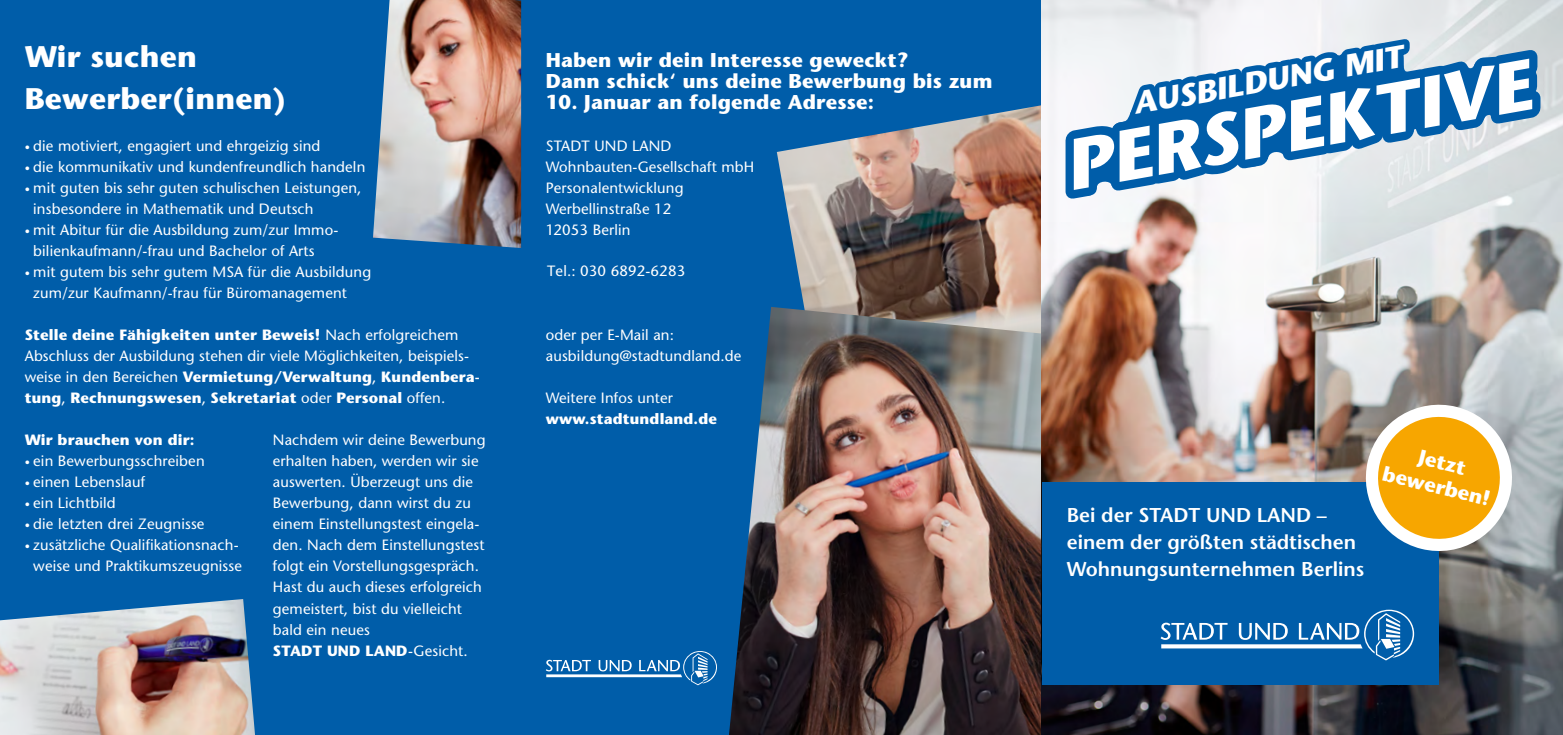
<style>
.page{position:relative;width:1563px;height:735px;background:#fff}
.page>*{position:absolute;margin:0;border:0;box-sizing:border-box;transform-origin:0 0}
.t1{font:italic 700 71.75px "Stone Sans";color:#fff}
.t2{font:italic 700 31.15px "Stone Sans";color:#fff}
.t3{font:700 29.75px/42px "Stone Sans";letter-spacing:.01em;color:#fff}
.t4{font:700 20.3px/24.3px "Stone Sans";color:#fff;text-align:center}
.t5{font:700 19.95px/21px "Stone Sans";letter-spacing:.01em;color:#fff}
.t6{font:600 19.95px/26.8px "Stone Sans";color:#fff}
.t7{font:14.88px/21px "Stone Sans";letter-spacing:.01em;color:#fff}
.t8{font:700 14.88px "Stone Sans";letter-spacing:.01em;color:#fff}
.s1{font-size:10.5px}
.s2{font-weight:700}
</style>
<div class="page">
<div style="left:521px;top:0;width:521px;height:734px;background:#005da9"></div>
<div style="left:0;top:0;width:521px;height:734px;background:#005da9"></div>
<img style="left:777px;top:102px;width:265px;height:205px">
<img style="left:729px;top:307px;width:313px;height:427px">
<img style="left:1042px;top:0;width:521px;height:734px">
<div style="left:1042px;top:482px;width:397px;height:203px;background:#005da9"></div>
<svg style="left:1160px;top:609px;width:254px;height:51px"></svg>
<svg style="left:546px;top:650px;width:171px;height:35px;background:#2f7ab8"></svg>
<svg style="left:1057px;top:0;width:491px;height:210px"></svg>
<img style="left:0;top:599px;width:255px;height:135px">
<img style="left:373px;top:0;width:148px;height:248px">
<svg style="left:1350px;top:389px;width:177px;height:168px"></svg>
<h3 class="t3" style="left:25px;top:35px;width:263px">Wir suchen<br>Bewerber(innen)</h3>
<p class="t7" style="left:25px;top:135px;width:297px"><span class="s1">•</span> die motiviert, engagiert und ehrgeizig sind</p>
<p class="t7" style="left:25px;top:156px;width:342px"><span class="s1">•</span> die kommunikativ und kundenfreundlich handeln</p>
<p class="t7" style="left:33px;top:177px;width:330px;text-indent:-8px"><span class="s1">•</span> mit guten bis sehr guten schulischen Leistungen, insbesondere in Mathematik und Deutsch</p>
<p class="t7" style="left:33px;top:219px;width:306px;text-indent:-8px"><span class="s1">•</span> mit Abitur für die Ausbildung zum/zur Immo&shy;bilienkaufmann/-frau und Bachelor of Arts</p>
<p class="t7" style="left:33px;top:261px;width:339px;text-indent:-8px"><span class="s1">•</span> mit gutem bis sehr gutem MSA für die Ausbildung zum/zur Kaufmann/-frau für Büromanagement</p>
<p class="t7" style="left:25px;top:324px;width:457px"><span class="s2">Stelle deine Fähigkeiten unter Beweis!</span> Nach erfolgreichem Abschluss der Ausbildung stehen dir viele Möglichkeiten, beispiels&shy;weise in den Bereichen <span class="s2">Vermietung/Verwaltung</span>, <span class="s2">Kundenbera&shy;tung</span>, <span class="s2">Rechnungswesen</span>, <span class="s2">Sekretariat</span> oder <span class="s2">Personal</span> offen.</p>
<p class="t8" style="left:25px;top:430px;width:171px">Wir brauchen von dir:</p>
<p class="t7" style="left:25px;top:450px;width:181px"><span class="s1">•</span> ein Bewerbungsschreiben</p>
<p class="t7" style="left:25px;top:471px;width:122px"><span class="s1">•</span> einen Lebenslauf</p>
<p class="t7" style="left:25px;top:492px;width:92px"><span class="s1">•</span> ein Lichtbild</p>
<p class="t7" style="left:25px;top:513px;width:181px"><span class="s1">•</span> die letzten drei Zeugnisse</p>
<p class="t7" style="left:25px;top:534px;width:219px;text-align:center"><span class="s1">•</span> zusätzliche Qualifikationsnach&shy;weise und Praktikumszeugnisse</p>
<p class="t7" style="left:273px;top:429px;width:214px">Nachdem wir deine Bewerbung erhalten haben, werden wir sie auswerten. Überzeugt uns die<br>Bewerbung, dann wirst du zu einem Einstellungstest eingela&shy;den. Nach dem Einstellungstest folgt ein Vorstellungsgespräch.<br>Hast du auch dieses erfolgreich gemeistert, bist du vielleicht bald ein neues<br><span class="s2">STADT UND LAND</span>-Gesicht.</p>
<h3 class="t5" style="left:546px;top:49px;width:448px">Haben wir dein Interesse geweckt?<br>Dann schick‘ uns deine Bewerbung bis zum</h3>
<h3 class="t5" style="left:546px;top:91px;width:330px">10. Januar an folgende Adresse:</h3>
<p class="t7" style="left:546px;top:135px;width:210px">STADT UND LAND<br>Wohnbauten-Gesellschaft mbH<br>Personalentwicklung<br>Werbellinstraße 12<br>12053 Berlin</p>
<p class="t7" style="left:547px;top:260px;width:139px">Tel.: 030 6892-6283</p>
<p class="t7" style="left:546px;top:324px;width:197px">oder per E-Mail an: ausbildung@stadtundland.de</p>
<p class="t7" style="left:546px;top:387px;width:129px">Weitere Infos unter</p>
<p class="t8" style="left:546px;top:409px;width:173px">www.stadtundland.de</p>
<h2 class="t2" style="left:1130px;top:84px;width:275px;rotate:-10deg">AUSBILDUNG MIT</h2>
<h1 class="t1" style="left:1057px;top:121px;width:473px;rotate:-10deg">PERSPEKTIVE</h1>
<h3 class="t6" style="left:1067px;top:501px;width:299px">Bei der STADT UND LAND – einem der größten städtischen<br>Wohnungsunternehmen Berlins</h3>
<h3 class="t4" style="left:1392px;top:436px;width:112px;rotate:14deg">Jetzt bewerben!</h3>
</div>
